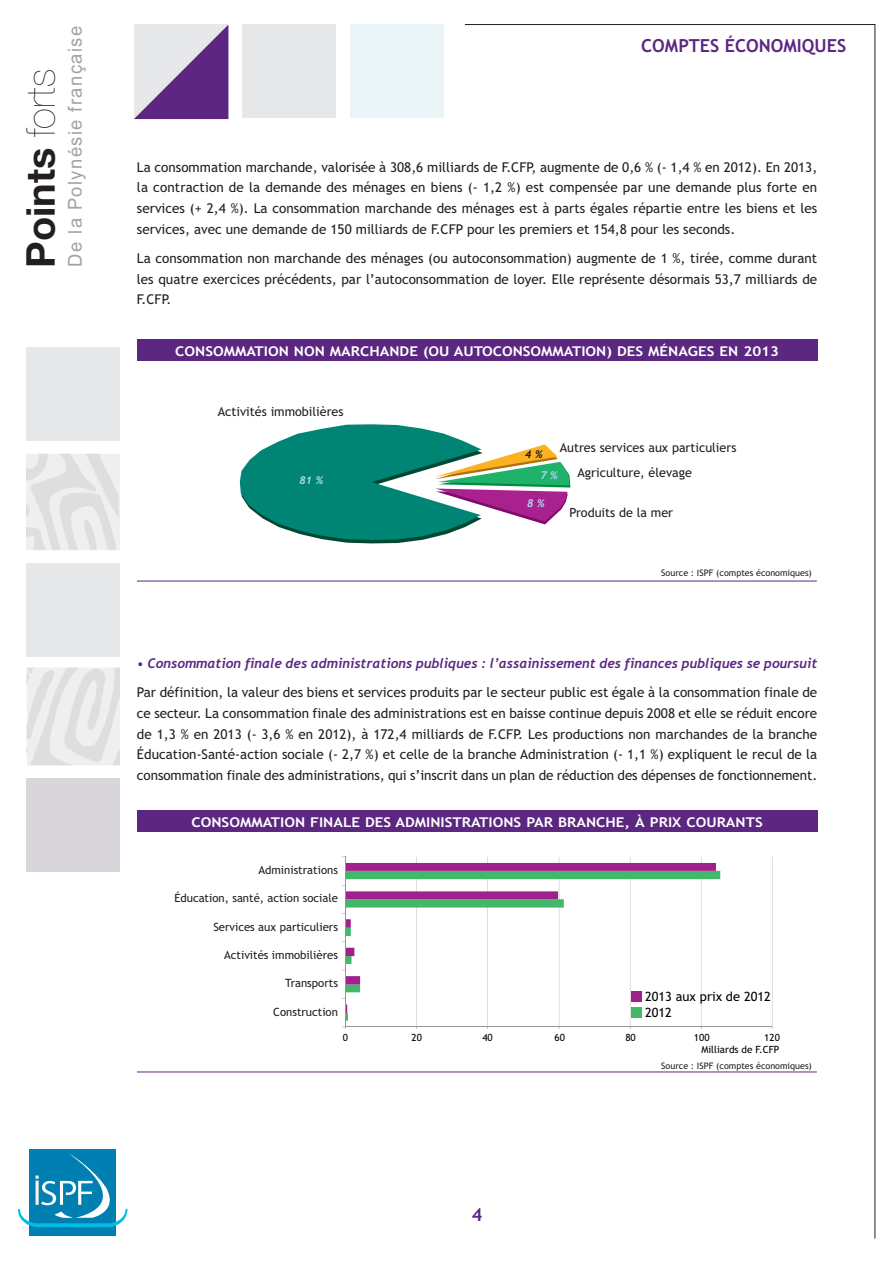
<style>
.page{position:relative;width:893px;height:1263px;background:#fff}
.page>*{position:absolute;margin:0;border:0;box-sizing:border-box;transform-origin:0 0}
.t1{font:700 39.75px "Helvetica Neue";color:#231f20}
.t2{font:19.2px "Arial";letter-spacing:.075em;color:#a2a3a7;scale:.96 1}
.t3{font:700 18px "Trebuchet MS";color:#5c2781}
.t4{font:13.5px/20.7px "Trebuchet MS";color:#231f20;text-align:justify}
.t5{font:700 13.5px "Trebuchet MS";color:#fff;scale:1.12 1}
.t6{font:italic 700 13.5px "Trebuchet";color:#5c2781}
.t7{font:12.9px/16.5px "Trebuchet MS";color:#000}
.t8{font:12.6px "Trebuchet MS";color:#231f20}
.t9{font:11.4px "Trebuchet MS";color:#231f20}
.t10{font:italic 700 10.8px "Trebuchet";color:#aad5f1}
.t11{font:italic 700 10.8px "Trebuchet";color:#231f20}
.t12{font:9.9px/12px "Trebuchet MS";color:#000;text-align:right}
.t13{font:9px "Trebuchet MS";color:#231f20}
.s1{font-weight:200}
.s2{font-family:"Trebuchet MS";font-weight:400;font-style:normal}
</style>
<div class="page">
<div style="left:242px;top:25px;width:94px;height:93px;background:#e6e7e9"></div>
<div style="left:350px;top:25px;width:94px;height:93px;background:#eaf5f7"></div>
<div style="left:26px;top:347px;width:94px;height:94px;background:#e6e7e9"></div>
<div style="left:26px;top:563px;width:94px;height:93px;background:#e6e7e9"></div>
<div style="left:26px;top:778px;width:94px;height:94px;background:#d8d5db"></div>
<svg style="left:464px;top:24px;width:411px;height:1214px"></svg>
<div style="left:29px;top:1149px;width:87px;height:87px;background:#007fb2"></div>
<svg style="left:18px;top:1153px;width:110px;height:74px"></svg>
<svg style="left:134px;top:25px;width:94px;height:94px;background:#a188b5"></svg>
<img style="left:26px;top:453px;width:94px;height:97px">
<img style="left:26px;top:667px;width:94px;height:99px">
<svg style="left:240px;top:424px;width:330px;height:119px"></svg>
<div style="left:137px;top:339px;width:680px;height:21px;background:#5c2781"></div>
<hr style="left:137px;top:581px;width:680px;height:1px;background:#5c2781">
<hr style="left:772px;top:856px;width:1px;height:171px;background:#d1d2d4">
<hr style="left:701px;top:856px;width:1px;height:171px;background:#d1d2d4">
<hr style="left:630px;top:856px;width:1px;height:171px;background:#d1d2d4">
<hr style="left:559px;top:856px;width:1px;height:171px;background:#d1d2d4">
<hr style="left:487px;top:856px;width:1px;height:171px;background:#d1d2d4">
<hr style="left:416px;top:856px;width:1px;height:171px;background:#d1d2d4">
<svg style="left:346px;top:871px;width:374px;height:150px"></svg>
<svg style="left:346px;top:863px;width:370px;height:150px"></svg>
<hr style="left:345px;top:1026px;width:427px;height:1px;background:#939598">
<hr style="left:345px;top:856px;width:1px;height:170px;background:#939598">
<div style="left:631px;top:991px;width:11px;height:10px;background:#a0218c"></div>
<div style="left:631px;top:1008px;width:11px;height:10px;background:#44b869"></div>
<div style="left:137px;top:810px;width:680px;height:22px;background:#5c2781"></div>
<hr style="left:137px;top:1072px;width:680px;height:1px;background:#5c2781">
<h1 class="t1" style="left:16px;top:268px;width:201px;rotate:-90deg">Points <span class="s1">forts</span></h1>
<h2 class="t2" style="left:62px;top:267px;width:252px;rotate:-90deg">De la Polynésie française</h2>
<h3 class="t3" style="left:641px;top:35px;width:206px">COMPTES ÉCONOMIQUES</h3>
<p class="t4" style="left:137px;top:157px;width:682px">La consommation marchande, valorisée à 308,6 milliards de F.CFP, augmente de 0,6 % (- 1,4 % en 2012). En 2013, la contraction de la demande des ménages en biens (- 1,2 %) est compensée par une demande plus forte en services (+ 2,4 %). La consommation marchande des ménages est à parts égales répartie entre les biens et les services, avec une demande de 150 milliards de F.CFP pour les premiers et 154,8 pour les seconds.</p>
<p class="t4" style="left:137px;top:248px;width:682px">La consommation non marchande des ménages (ou autoconsommation) augmente de 1 %, tirée, comme durant les quatre exercices précédents, par l’autoconsommation de loyer. Elle représente désormais 53,7 milliards de F.CFP.</p>
<p class="t5" style="left:175px;top:343px;width:541px">CONSOMMATION NON MARCHANDE (OU AUTOCONSOMMATION) DES MÉNAGES EN 2013</p>
<p class="t8" style="left:218px;top:404px;width:127px">Activités immobilières</p>
<p class="t10" style="left:299px;top:473px;width:25px">81 %</p>
<p class="t11" style="left:525px;top:447px;width:19px">4 %</p>
<p class="t8" style="left:560px;top:440px;width:178px">Autres services aux particuliers</p>
<p class="t10" style="left:540px;top:469px;width:19px">7 %</p>
<p class="t10" style="left:527px;top:496px;width:19px">8 %</p>
<p class="t8" style="left:577px;top:465px;width:116px">Agriculture, élevage</p>
<p class="t8" style="left:570px;top:505px;width:105px">Produits de la mer</p>
<p class="t13" style="left:661px;top:568px;width:152px">Source : ISPF (comptes économiques)</p>
<p class="t6" style="left:137px;top:655px;width:682px"><span class="s2">•</span> Consommation finale des administrations publiques : l’assainissement des finances publiques se poursuit</p>
<p class="t4" style="left:137px;top:682px;width:682px">Par définition, la valeur des biens et services produits par le secteur public est égale à la consommation finale de ce secteur. La consommation finale des administrations est en baisse continue depuis 2008 et elle se réduit encore de 1,3 % en 2013 (- 3,6 % en 2012), à 172,4 milliards de F.CFP. Les productions non marchandes de la branche Éducation-Santé-action sociale (- 2,7 %) et celle de la branche Administration (- 1,1 %) expliquent le recul de la consommation finale des administrations, qui s’inscrit dans un plan de réduction des dépenses de fonctionnement.</p>
<p class="t5" style="left:192px;top:814px;width:512px">CONSOMMATION FINALE DES ADMINISTRATIONS PAR BRANCHE, À PRIX COURANTS</p>
<p class="t9" style="left:258px;top:863px;width:81px">Administrations</p>
<p class="t9" style="left:174px;top:891px;width:165px">Éducation, santé, action sociale</p>
<p class="t9" style="left:213px;top:920px;width:126px">Services aux particuliers</p>
<p class="t9" style="left:224px;top:948px;width:115px">Activités immobilières</p>
<p class="t9" style="left:285px;top:976px;width:54px">Transports</p>
<p class="t9" style="left:273px;top:1005px;width:66px">Construction</p>
<p class="t7" style="left:645px;top:988px;width:127px">2013 aux prix de 2012<br>2012</p>
<p class="t12" style="left:343px;top:1032px;width:7px">0</p>
<p class="t12" style="left:412px;top:1032px;width:12px">20</p>
<p class="t12" style="left:482px;top:1032px;width:12px">40</p>
<p class="t12" style="left:554px;top:1032px;width:12px">60</p>
<p class="t12" style="left:625px;top:1032px;width:12px">80</p>
<p class="t12" style="left:694px;top:1032px;width:17px">100</p>
<p class="t12" style="left:701px;top:1032px;width:80px">120<br>Milliards de F.CFP</p>
<p class="t13" style="left:661px;top:1060px;width:152px">Source : ISPF (comptes économiques)</p>
<h3 class="t3" style="left:472px;top:1204px;width:12px">4</h3>
</div>
